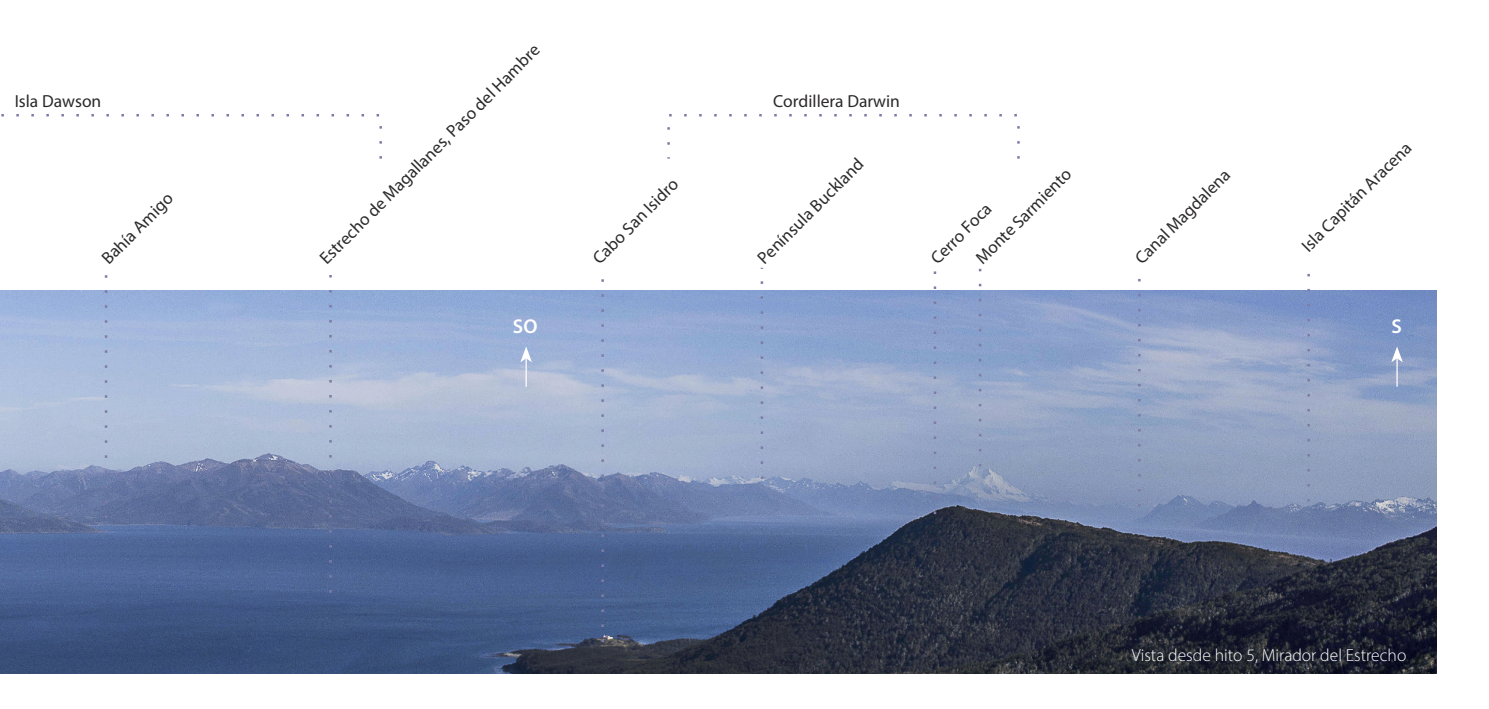
<style>
.page{position:relative;width:1489px;height:709px;background:#fff}
.page>*{position:absolute;margin:0;border:0;box-sizing:border-box;transform-origin:0 0}
.t1{font:600 20px "Myriad Pro";color:#fff}
.t2{font:17.5px/32px "Myriad Pro";color:#2b292a}
.t3{font:300 17.5px "Myriad Pro";color:#fff}
</style>
<div class="page">
<img style="left:0;top:291px;width:1436px;height:382px">
<svg style="left:520px;top:346px;width:12px;height:41px"></svg>
<svg style="left:1391px;top:346px;width:11px;height:41px"></svg>
<svg style="left:105px;top:275px;width:2px;height:258px"></svg>
<svg style="left:601px;top:279px;width:3px;height:363px"></svg>
<svg style="left:978px;top:268px;width:3px;height:198px"></svg>
<svg style="left:1307px;top:273px;width:2px;height:228px"></svg>
<svg style="left:1137px;top:279px;width:3px;height:227px"></svg>
<svg style="left:933px;top:271px;width:3px;height:243px"></svg>
<svg style="left:329px;top:275px;width:3px;height:317px"></svg>
<svg style="left:1px;top:114px;width:381px;height:45px"></svg>
<svg style="left:760px;top:268px;width:3px;height:211px"></svg>
<p class="t2" style="left:312px;top:251px;width:304px;rotate:-45deg">Estrecho de Magallanes, Paso del Hambre</p>
<p class="t2" style="left:15px;top:87px;width:88px">Isla Dawson</p>
<p class="t2" style="left:773px;top:87px;width:128px">Cordillera Darwin</p>
<p class="t2" style="left:750px;top:251px;width:143px;rotate:-45deg">Península Buckland</p>
<p class="t2" style="left:585px;top:251px;width:114px;rotate:-45deg">Cabo San Isidro</p>
<p class="t2" style="left:94px;top:251px;width:94px;rotate:-45deg">Bahía Amigo</p>
<p class="t2" style="left:945px;top:228px;width:129px;text-indent:-32px;rotate:-45deg">Cerro Foca<br>Monte Sarmiento</p>
<p class="t2" style="left:1127px;top:251px;width:128px;rotate:-45deg">Canal Magdalena</p>
<p class="t2" style="left:1294px;top:238px;width:149px;rotate:-45deg">Isla Capitán Aracena</p>
<p class="t1" style="left:513px;top:316px;width:26px">SO</p>
<p class="t1" style="left:1391px;top:316px;width:12px">S</p>
<p class="t3" style="left:1131px;top:648px;width:276px">Vista desde hito 5, Mirador del Estrecho</p>
</div>
